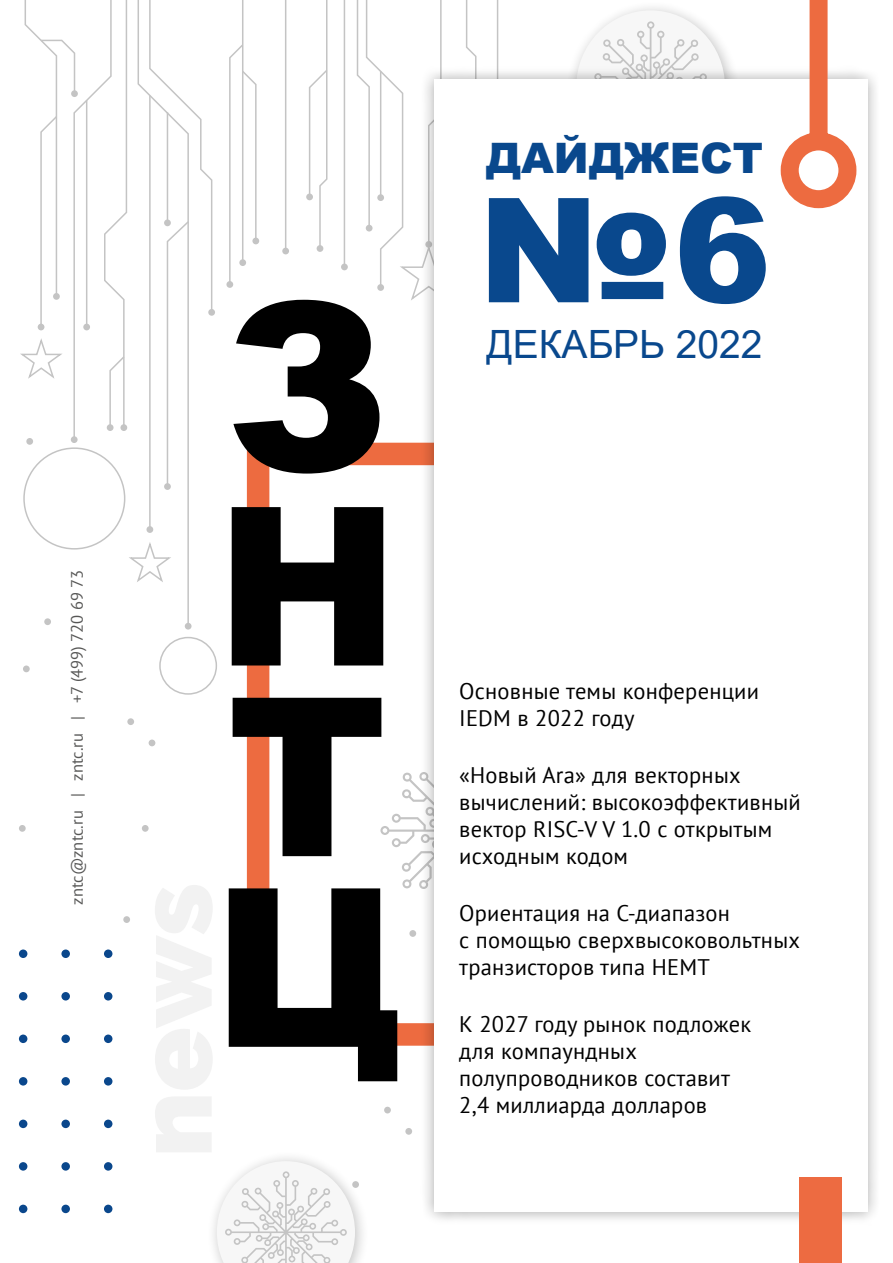
<style>
.page{position:relative;width:893px;height:1263px;background:#fff}
.page>*{position:absolute;margin:0;border:0;box-sizing:border-box;transform-origin:0 0}
.t1{font:900 145.5px "Arial";color:#09488d}
.t2{font:900 42px "Arial";color:#09488d}
.t3{font:39px "Arial";color:#09488d}
.t4{font:22.5px/27px "PT Sans";letter-spacing:.01em;color:#000}
.t5{font:16.5px "PT Sans";color:#575756}
</style>
<div class="page">
<div style="left:565px;top:0;width:175px;height:179px;background:#000;opacity:.25"></div>
<div style="left:576px;top:10px;width:149px;height:154px;background:#f7f7f7;border-radius:50%"></div>
<svg style="left:585px;top:21px;width:131px;height:45px"></svg>
<hr style="left:149px;top:96px;width:2px;height:434px;background:#c4c4c4">
<hr style="left:187px;top:222px;width:2px;height:404px;background:#c4c4c4">
<svg style="left:148px;top:0;width:65px;height:314px"></svg>
<div style="left:208px;top:309px;width:7px;height:7px;background:#c4c4c4;border-radius:50%"></div>
<svg style="left:24px;top:0;width:104px;height:339px"></svg>
<div style="left:71px;top:90px;width:7px;height:7px;background:#c4c4c4;border-radius:50%"></div>
<svg style="left:20px;top:339px;width:197px;height:356px"></svg>
<div style="left:19px;top:949px;width:8px;height:9px;background:#0a478c;border-radius:50%"></div>
<div style="left:19px;top:992px;width:8px;height:8px;background:#0a478c;border-radius:50%"></div>
<div style="left:19px;top:1034px;width:8px;height:9px;background:#0a478c;border-radius:50%"></div>
<div style="left:19px;top:1077px;width:8px;height:8px;background:#0a478c;border-radius:50%"></div>
<div style="left:19px;top:1119px;width:8px;height:9px;background:#0a478c;border-radius:50%"></div>
<div style="left:19px;top:1162px;width:8px;height:8px;background:#0a478c;border-radius:50%"></div>
<div style="left:19px;top:1205px;width:8px;height:8px;background:#0a478c;border-radius:50%"></div>
<div style="left:61px;top:949px;width:9px;height:9px;background:#0a478c;border-radius:50%"></div>
<div style="left:61px;top:992px;width:9px;height:8px;background:#0a478c;border-radius:50%"></div>
<div style="left:61px;top:1034px;width:9px;height:9px;background:#0a478c;border-radius:50%"></div>
<div style="left:61px;top:1077px;width:9px;height:8px;background:#0a478c;border-radius:50%"></div>
<div style="left:61px;top:1119px;width:9px;height:9px;background:#0a478c;border-radius:50%"></div>
<div style="left:61px;top:1162px;width:9px;height:8px;background:#0a478c;border-radius:50%"></div>
<div style="left:61px;top:1205px;width:9px;height:8px;background:#0a478c;border-radius:50%"></div>
<div style="left:104px;top:949px;width:8px;height:9px;background:#0a478c;border-radius:50%"></div>
<div style="left:104px;top:992px;width:8px;height:8px;background:#0a478c;border-radius:50%"></div>
<div style="left:104px;top:1034px;width:8px;height:9px;background:#0a478c;border-radius:50%"></div>
<div style="left:104px;top:1077px;width:8px;height:8px;background:#0a478c;border-radius:50%"></div>
<div style="left:104px;top:1119px;width:8px;height:9px;background:#0a478c;border-radius:50%"></div>
<div style="left:104px;top:1162px;width:8px;height:8px;background:#0a478c;border-radius:50%"></div>
<div style="left:104px;top:1205px;width:8px;height:8px;background:#0a478c;border-radius:50%"></div>
<svg style="left:228px;top:0;width:214px;height:474px"></svg>
<svg style="left:232px;top:507px;width:151px;height:158px"></svg>
<svg style="left:229px;top:698px;width:191px;height:383px"></svg>
<div style="left:420px;top:66px;width:461px;height:1160px;background:#000;opacity:.35"></div>
<div style="left:434px;top:80px;width:433px;height:1132px;background:#fff"></div>
<div style="left:799px;top:1178px;width:43px;height:85px;background:#ed6b41"></div>
<svg style="left:772px;top:0;width:93px;height:209px"></svg>
<div style="left:206px;top:1150px;width:164px;height:113px;background:#000;opacity:.25"></div>
<svg style="left:217px;top:1161px;width:138px;height:102px"></svg>
<div style="left:409px;top:930px;width:7px;height:7px;background:#c4c4c4;border-radius:50%"></div>
<div style="left:352px;top:1181px;width:7px;height:7px;background:#c4c4c4;border-radius:50%"></div>
<div style="left:405px;top:1128px;width:7px;height:7px;background:#c4c4c4;border-radius:50%"></div>
<div style="left:384px;top:1107px;width:7px;height:6px;background:#c4c4c4;border-radius:50%"></div>
<div style="left:123px;top:916px;width:7px;height:7px;background:#c4c4c4;border-radius:50%"></div>
<div style="left:142px;top:825px;width:7px;height:7px;background:#c4c4c4;border-radius:50%"></div>
<div style="left:127px;top:718px;width:7px;height:7px;background:#c4c4c4;border-radius:50%"></div>
<div style="left:149px;top:739px;width:6px;height:7px;background:#c4c4c4;border-radius:50%"></div>
<div style="left:19px;top:825px;width:7px;height:7px;background:#c4c4c4;border-radius:50%"></div>
<div style="left:26px;top:438px;width:7px;height:7px;background:#c4c4c4;border-radius:50%"></div>
<div style="left:44px;top:618px;width:7px;height:7px;background:#c4c4c4;border-radius:50%"></div>
<div style="left:23px;top:665px;width:7px;height:7px;background:#c4c4c4;border-radius:50%"></div>
<p class="t5" style="left:66px;top:905px;width:336px;rotate:-90deg">zntc@zntc.ru | zntc.ru | +7 (499) 720 69 73</p>
<h2 class="t2" style="left:486px;top:127px;width:278px">ДАЙДЖЕСТ</h2>
<h1 class="t1" style="left:478px;top:145px;width:294px">№6</h1>
<h3 class="t3" style="left:486px;top:317px;width:277px">ДЕКАБРЬ 2022</h3>
<p class="t4" style="left:459px;top:677px;width:301px">Основные темы конференции<br>IEDM в 2022 году</p>
<p class="t4" style="left:459px;top:761px;width:343px">«Новый Ara» для векторных вычислений: высокоэффективный вектор RISC-V V 1.0 с открытым исходным кодом</p>
<p class="t4" style="left:459px;top:899px;width:342px">Ориентация на C-диапазон<br>с помощью сверхвысоковольтных транзисторов типа HEMT</p>
<p class="t4" style="left:459px;top:1010px;width:293px">К 2027 году рынок подложек для компаундных полупроводников составит<br>2,4 миллиарда долларов</p>
</div>
